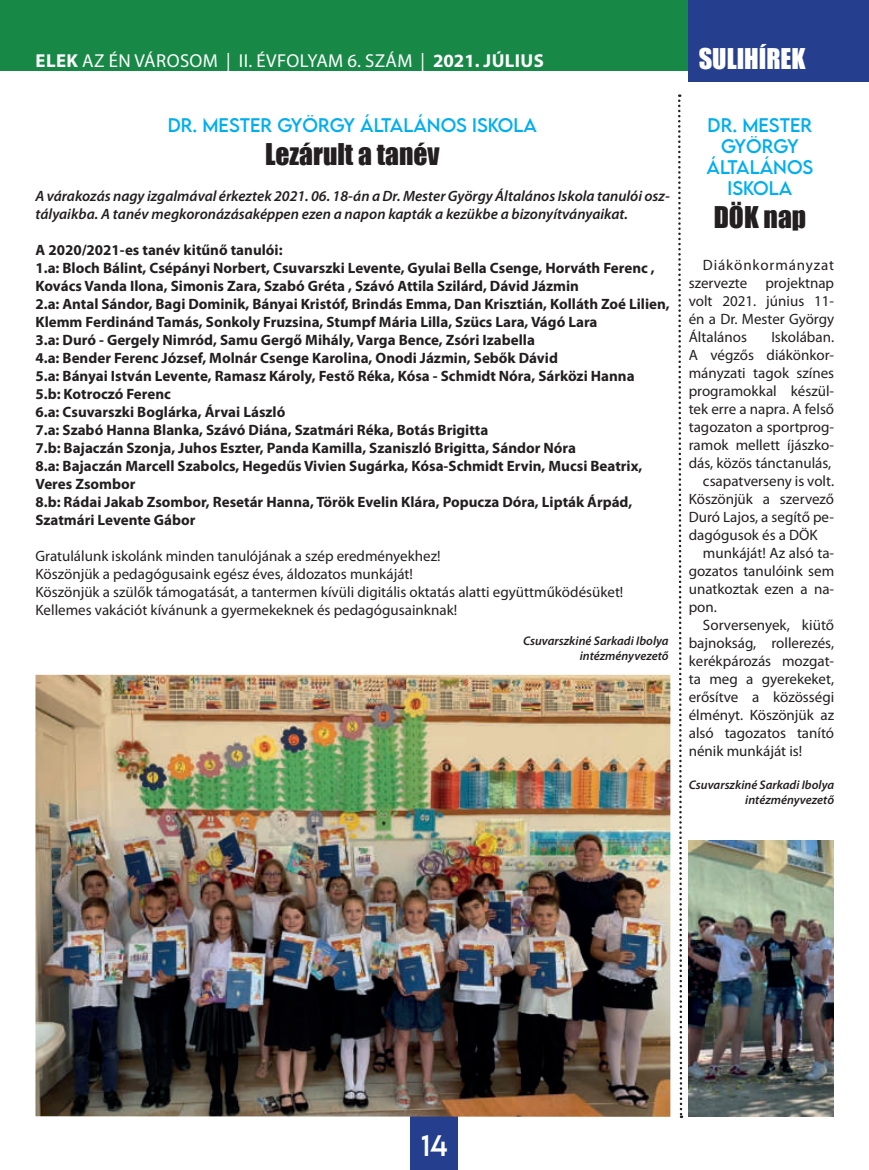
<style>
.page{position:relative;width:869px;height:1170px;background:#fff}
.page>*{position:absolute;margin:0;border:0;box-sizing:border-box;transform-origin:0 0}
.t1{font:27.5px "Impact";color:#231f20}
.t2{font:26.25px "Impact";color:#fff}
.t3{font:26.25px "LEMONMILK";color:#fff}
.t4{font:18.75px "Myriad Pro";letter-spacing:.02em;color:#fff}
.t5{font:17.5px/21px "LEMONMILK";color:#00aeef;text-align:center}
.t6{font:700 15px/18px "Myriad Pro";color:#231f20}
.t7{font:15px/18px "Myriad Pro";color:#231f20}
.t8{font:italic 600 15px/18px "Myriad Pro";color:#231f20}
.t9{font:italic 600 12.5px/15px "Myriad Pro";color:#231f20;text-align:right}
.s1{font-weight:700}
</style>
<div class="page">
<div style="left:0;top:0;width:868px;height:71px;background:#188847"></div>
<div style="left:687px;top:0;width:181px;height:81px;background:#253f8e"></div>
<div style="left:410px;top:1116px;width:48px;height:53px;background:#253f8e"></div>
<img style="left:35px;top:674px;width:635px;height:442px">
<img style="left:688px;top:840px;width:145px;height:276px">
<svg style="left:678px;top:94px;width:5px;height:1023px"></svg>
<p class="t4" style="left:36px;top:52px;width:509px"><span class="s1">ELEK</span> AZ ÉN VÁROSOM | II. ÉVFOLYAM 6. SZÁM | <span class="s1">2021. JÚLIUS</span></p>
<h2 class="t2" style="left:698px;top:46px;width:108px">SULIHÍREK</h2>
<p class="t5" style="left:168px;top:115px;width:371px">DR. MESTER GYÖRGY ÁLTALÁNOS ISKOLA</p>
<h1 class="t1" style="left:265px;top:141px;width:176px">Lezárult a tanév</h1>
<p class="t8" style="left:35px;top:187px;width:635px">A várakozás nagy izgalmával érkeztek 2021. 06. 18-án a Dr. Mester György Általános Iskola tanulói osz&shy;tályaikba. A tanév megkoronázásaképpen ezen a napon kapták a kezükbe a bizonyítványaikat.</p>
<p class="t6" style="left:35px;top:241px;width:635px">A 2020/2021-es tanév kitűnő tanulói:<br>1.a: Bloch Bálint, Csépányi Norbert, Csuvarszki Levente, Gyulai Bella Csenge, Horváth Ferenc , Kovács Vanda Ilona, Simonis Zara, Szabó Gréta , Szávó Attila Szilárd, Dávid Jázmin<br>2.a: Antal Sándor, Bagi Dominik, Bányai Kristóf, Brindás Emma, Dan Krisztián, Kolláth Zoé Lilien, Klemm Ferdinánd Tamás, Sonkoly Fruzsina, Stumpf Mária Lilla, Szücs Lara, Vágó Lara<br>3.a: Duró - Gergely Nimród, Samu Gergő Mihály, Varga Bence, Zsóri Izabella<br>4.a: Bender Ferenc József, Molnár Csenge Karolina, Onodi Jázmin, Sebők Dávid<br>5.a: Bányai István Levente, Ramasz Károly, Festő Réka, Kósa - Schmidt Nóra, Sárközi Hanna<br>5.b: Kotroczó Ferenc<br>6.a: Csuvarszki Boglárka, Árvai László<br>7.a: Szabó Hanna Blanka, Szávó Diána, Szatmári Réka, Botás Brigitta<br>7.b: Bajaczán Szonja, Juhos Eszter, Panda Kamilla, Szaniszló Brigitta, Sándor Nóra<br>8.a: Bajaczán Marcell Szabolcs, Hegedűs Vivien Sugárka, Kósa-Schmidt Ervin, Mucsi Beatrix, Veres Zsombor<br>8.b: Rádai Jakab Zsombor, Resetár Hanna, Török Evelin Klára, Popucza Dóra, Lipták Árpád, Szatmári Levente Gábor</p>
<p class="t7" style="left:35px;top:548px;width:589px">Gratulálunk iskolánk minden tanulójának a szép eredményekhez!<br>Köszönjük a pedagógusaink egész éves, áldozatos munkáját!<br>Köszönjük a szülők támogatását, a tantermen kívüli digitális oktatás alatti együttműködésüket!<br>Kellemes vakációt kívánunk a gyermekeknek és pedagógusainknak!</p>
<p class="t9" style="left:522px;top:634px;width:147px">Csuvarszkiné Sarkadi Ibolya intézményvezető</p>
<p class="t5" style="left:706px;top:115px;width:108px">DR. MESTER<br>GYÖRGY<br>ÁLTALÁNOS<br>ISKOLA</p>
<h1 class="t1" style="left:713px;top:204px;width:94px">DÖK nap</h1>
<p class="t7" style="left:688px;top:257px;width:147px;text-align:justify;text-indent:14px">Diákönkormányzat szervezte projektnap volt 2021. június 11- én a Dr. Mester György Általános</p>
<p class="t7" style="left:771px;top:329px;width:64px">Iskolában.</p>
<p class="t7" style="left:688px;top:347px;width:147px">A végzős diákönkor-</p>
<p class="t7" style="left:688px;top:365px;width:147px">mányzati tagok színes</p>
<p class="t7" style="left:688px;top:383px;width:147px">programokkal készül-</p>
<p class="t7" style="left:688px;top:401px;width:147px">tek erre a napra. A felső</p>
<p class="t7" style="left:688px;top:419px;width:147px">tagozaton a sportprog-</p>
<p class="t7" style="left:688px;top:437px;width:147px">ramok mellett íjászko-</p>
<p class="t7" style="left:688px;top:455px;width:144px">dás, közös tánctanulás,</p>
<p class="t7" style="left:702px;top:473px;width:133px">csapatverseny is volt.</p>
<p class="t7" style="left:688px;top:491px;width:147px">Köszönjük a szervező</p>
<p class="t7" style="left:688px;top:509px;width:147px">Duró Lajos, a segítő pe-</p>
<p class="t7" style="left:688px;top:527px;width:130px">dagógusok és a DÖK</p>
<p class="t7" style="left:702px;top:545px;width:133px">munkáját! Az alsó ta-</p>
<p class="t7" style="left:688px;top:563px;width:147px">gozatos tanulóink sem</p>
<p class="t7" style="left:688px;top:581px;width:147px">unatkoztak ezen a na-</p>
<p class="t7" style="left:688px;top:599px;width:30px">pon.</p>
<p class="t7" style="left:702px;top:617px;width:133px">Sorversenyek, kiütő</p>
<p class="t7" style="left:688px;top:635px;width:147px">bajnokság, rollerezés,</p>
<p class="t7" style="left:688px;top:653px;width:147px">kerékpározás mozgat-</p>
<p class="t7" style="left:688px;top:671px;width:147px">ta meg a gyerekeket,</p>
<p class="t7" style="left:688px;top:689px;width:147px">erősítve a közösségi</p>
<p class="t7" style="left:688px;top:707px;width:147px">élményt. Köszönjük az</p>
<p class="t7" style="left:688px;top:725px;width:147px">alsó tagozatos tanító</p>
<p class="t7" style="left:688px;top:743px;width:115px">nénik munkáját is!</p>
<p class="t9" style="left:688px;top:778px;width:147px">Csuvarszkiné Sarkadi Ibolya intézményvezető</p>
<h2 class="t3" style="left:421px;top:1131px;width:28px">14</h2>
</div>
